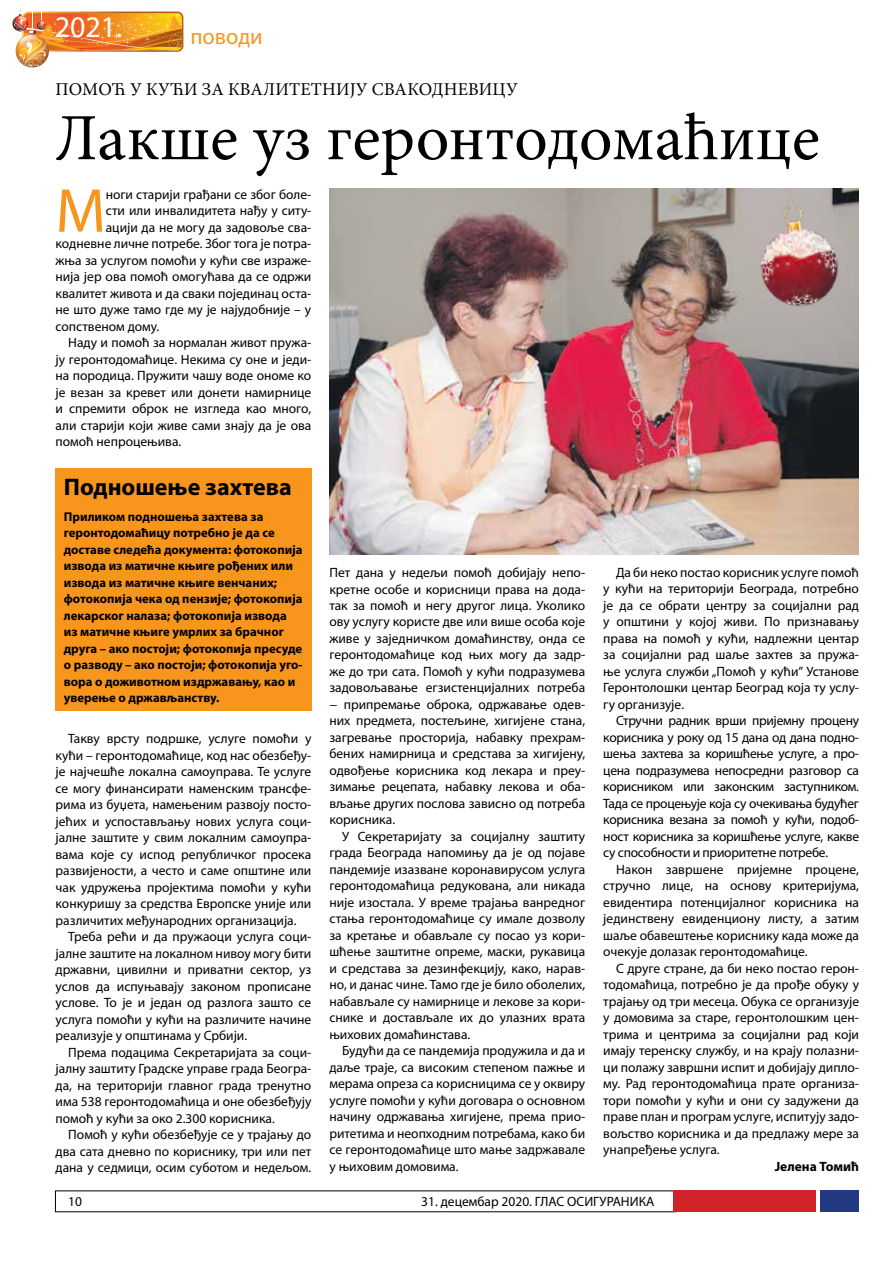
<style>
.page{position:relative;width:893px;height:1263px;background:#fff}
.page>*{position:absolute;margin:0;border:0;box-sizing:border-box;transform-origin:0 0}
.t1{font:66px "Minion Pro";color:#000}
.t2{font:62.4px "Myriad Pro";color:#f8951d}
.t3{font:30px "Myriad Pro";color:#fff}
.t4{font:700 24px "Myriad Pro";color:#000}
.t5{font:22.5px "Myriad Pro";color:#f8951d}
.t6{font:18px "Minion Pro";letter-spacing:.01em;color:#000}
.t7{font:13.5px/16.5px "Myriad Pro";color:#000;text-align:justify}
.t8{font:700 13.5px "Myriad Pro";color:#000}
.t9{font:700 12.75px/16.5px "Myriad Pro";color:#000}
</style>
<div class="page">
<div style="left:821px;top:1191px;width:38px;height:21px;background:#223983"></div>
<div style="left:673px;top:1191px;width:143px;height:21px;background:#d2232a"></div>
<img style="left:329px;top:189px;width:530px;height:365px">
<img style="left:16px;top:34px;width:33px;height:33px;border-radius:17px">
<img style="left:18px;top:54px;width:23px;height:11px">
<img style="left:12px;top:16px;width:16px;height:15px;border-radius:8px">
<img style="left:14px;top:6px;width:169px;height:48px">
<div style="left:55px;top:469px;width:256px;height:242px;background:#f8951d"></div>
<img style="left:737px;top:188px;width:116px;height:133px">
<h3 class="t3" style="left:55px;top:8px;width:69px">2021.</h3>
<h3 class="t5" style="left:190px;top:22px;width:74px">поводи</h3>
<h3 class="t6" style="left:55px;top:77px;width:464px">ПОМОЋ У КУЋИ ЗА КВАЛИТЕТНИЈУ СВАКОДНЕВИЦУ</h3>
<h1 class="t1" style="left:55px;top:94px;width:766px">Лакше уз геронтодомаћице</h1>
<h2 class="t2" style="left:56px;top:172px;width:52px">М</h2>
<p class="t7" style="left:106px;top:186px;width:206px">ноги старији грађани се због боле-</p>
<p class="t7" style="left:106px;top:202px;width:206px">сти или инвалидитета нађу у ситу-</p>
<p class="t7" style="left:106px;top:219px;width:206px">ацији да не могу да задовоље сва-</p>
<p class="t7" style="left:56px;top:235px;width:256px">кодневне личне потребе. Због тога је потра-</p>
<p class="t7" style="left:56px;top:252px;width:256px">жња за услугом помоћи у кући све израже-</p>
<p class="t7" style="left:56px;top:268px;width:257px">нија јер ова помоћ омогућава да се одржи</p>
<p class="t7" style="left:56px;top:285px;width:256px">квалитет живота и да сваки појединац оста-</p>
<p class="t7" style="left:56px;top:301px;width:257px">не што дуже тамо где му је најудобније – у</p>
<p class="t7" style="left:56px;top:318px;width:105px">сопственом дому.</p>
<p class="t7" style="left:68px;top:334px;width:244px">Наду и помоћ за нормалан живот пружа-</p>
<p class="t7" style="left:56px;top:351px;width:256px">ју геронтодомаћице. Некима су оне и једи-</p>
<p class="t7" style="left:56px;top:367px;width:257px">на породица. Пружити чашу воде ономе ко</p>
<p class="t7" style="left:56px;top:384px;width:257px">је везан за кревет или донети намирнице</p>
<p class="t7" style="left:56px;top:400px;width:257px">и спремити оброк не изгледа као много,</p>
<p class="t7" style="left:56px;top:417px;width:257px">али старији који живе сами знају да је ова</p>
<p class="t7" style="left:56px;top:433px;width:127px">помоћ непроцењива.</p>
<h3 class="t4" style="left:64px;top:471px;width:229px">Подношење захтева</h3>
<p class="t9" style="left:64px;top:508px;width:240px">Приликом подношења захтева за геронтодомаћицу потребно је да се доставе следећа документа: фотокопија извода из матичне књиге рођених или извода из матичне књиге венчаних; фотокопија чека од пензије; фотокопија лекарског налаза; фотокопија извода из матичне књиге умрлих за брачног друга – ако постоји; фотокопија пресуде о разводу – ако постоји; фотокопија уго&shy;вора о доживотном издржавању, као и уверење о држављанству.</p>
<p class="t7" style="left:56px;top:730px;width:257px;text-indent:13px">Такву врсту подршке, услуге помоћи у кући – геронтодомаћице, код нас обезбеђу&shy;је најчешће локална самоуправа. Те услуге се могу финансирати наменским трансфе&shy;рима из буџета, намењеним развоју посто&shy;јећих и успостављању нових услуга соци&shy;јалне заштите у свим локалним самоупра&shy;вама које су испод републичког просека развијености, а често и саме општине или чак удружења пројектима помоћи у кући конкуришу за средства Европске уније или различитих међународних организација.</p>
<p class="t7" style="left:56px;top:928px;width:257px;text-indent:13px">Треба рећи и да пружаоци услуга соци&shy;јалне заштите на локалном нивоу могу бити државни, цивилни и приватни сектор, уз услов да испуњавају законом прописане услове. То је и један од разлога зашто се услуга помоћи у кући на различите начине реализује у општинама у Србији.</p>
<p class="t7" style="left:56px;top:1044px;width:257px;text-indent:13px">Према подацима Секретаријата за соци&shy;јалну заштиту Градске управе града Београ&shy;да, на територији главног града тренутно има 538 геронтодомаћица и оне обезбеђују помоћ у кући за око 2.300 корисника.</p>
<p class="t7" style="left:56px;top:1126px;width:257px;text-indent:13px">Помоћ у кући обезбеђује се у трајању до два сата дневно по кориснику, три или пет дана у седмици, осим суботом и недељом.</p>
<p class="t7" style="left:329px;top:564px;width:257px">Пет дана у недељи помоћ добијају непо&shy;кретне особе и корисници права на дода&shy;так за помоћ и негу другог лица. Уколико ову услугу користе две или више особа које живе у заједничком домаћинству, онда се геронтодомаћице код њих могу да задр&shy;же до три сата. Помоћ у кући подразумева задовољавање егзистенцијалних потреба − припремање оброка, одржавање одев&shy;них предмета, постељине, хигијене стана, загревање просторија, набавку прехрам&shy;бених намирница и средстава за хигијену, одвођење корисника код лекара и преу&shy;зимање рецепата, набавку лекова и оба&shy;вљање других послова зависно од потреба корисника.</p>
<p class="t7" style="left:329px;top:828px;width:257px;text-indent:13px">У Секретаријату за социјалну заштиту града Београда напомињу да је од појаве пандемије изазване коронавирусом услуга геронтодомаћица редукована, али никада није изостала. У време трајања ванредног стања геронтодомаћице су имале дозволу за кретање и обављале су посао уз кори&shy;шћење заштитне опреме, маски, рукавица и средстава за дезинфекцију, како, нарав&shy;но, и данас чине. Тамо где је било оболелих, набављале су намирнице и лекове за кори&shy;снике и достављале их до улазних врата њихових домаћинстава.</p>
<p class="t7" style="left:329px;top:1042px;width:257px;text-indent:13px">Будући да се пандемија продужила и да и даље траје, са високим степеном пажње и мерама опреза са корисницима се у оквиру услуге помоћи у кући договара о основном начину одржавања хигијене, према прио&shy;ритетима и неопходним потребама, како би се геронтодомаћице што мање задржавале у њиховим домовима.</p>
<p class="t7" style="left:603px;top:564px;width:257px;text-indent:13px">Да би неко постао корисник услуге помоћ у кући на територији Београда, потребно је да се обрати центру за социјални рад у општини у којој живи. По признавању права на помоћ у кући, надлежни центар за социјални рад шаље захтев за пружа&shy;ње услуга служби „Помоћ у кући” Установе Геронтолошки центар Београд која ту услу&shy;гу организује.</p>
<p class="t7" style="left:603px;top:712px;width:257px;text-indent:13px">Стручни радник врши пријемну процену корисника у року од 15 дана од дана подно&shy;шења захтева за коришћење услуге, а про&shy;цена подразумева непосредни разговор са корисником или законским заступником.<br>Тада се процењује која су очекивања будућег корисника везана за помоћ у кући, подоб&shy;ност корисника за коришћење услуге, какве су способности и приоритетне потребе.</p>
<p class="t7" style="left:603px;top:861px;width:257px;text-indent:13px">Након завршене пријемне процене, стручно лице, на основу критеријума, евидентира потенцијалног корисника на јединствену евиденциону листу, а затим шаље обавештење кориснику када може да очекује долазак геронтодомаћице.</p>
<p class="t7" style="left:603px;top:960px;width:257px;text-indent:13px">С друге стране, да би неко постао герон&shy;тодомаћица, потребно је да прође обуку у трајању од три месеца. Обука се организује у домовима за старе, геронтолошким цен&shy;трима и центрима за социјални рад који имају теренску службу, и на крају полазни&shy;ци полажу завршни испит и добијају дипло&shy;му. Рад геронтодомаћица прате организа&shy;тори помоћи у кући и они су задужени да праве план и програм услуге, испитују задо&shy;вољство корисника и да предлажу мере за унапређење услуга.</p>
<p class="t8" style="left:775px;top:1157px;width:86px">Јелена Томић</p>
<p class="t7" style="left:68px;top:1193px;width:15px">10</p>
<p class="t7" style="left:421px;top:1193px;width:235px">31. децембар 2020. ГЛАС ОСИГУРАНИКА</p>
</div>
